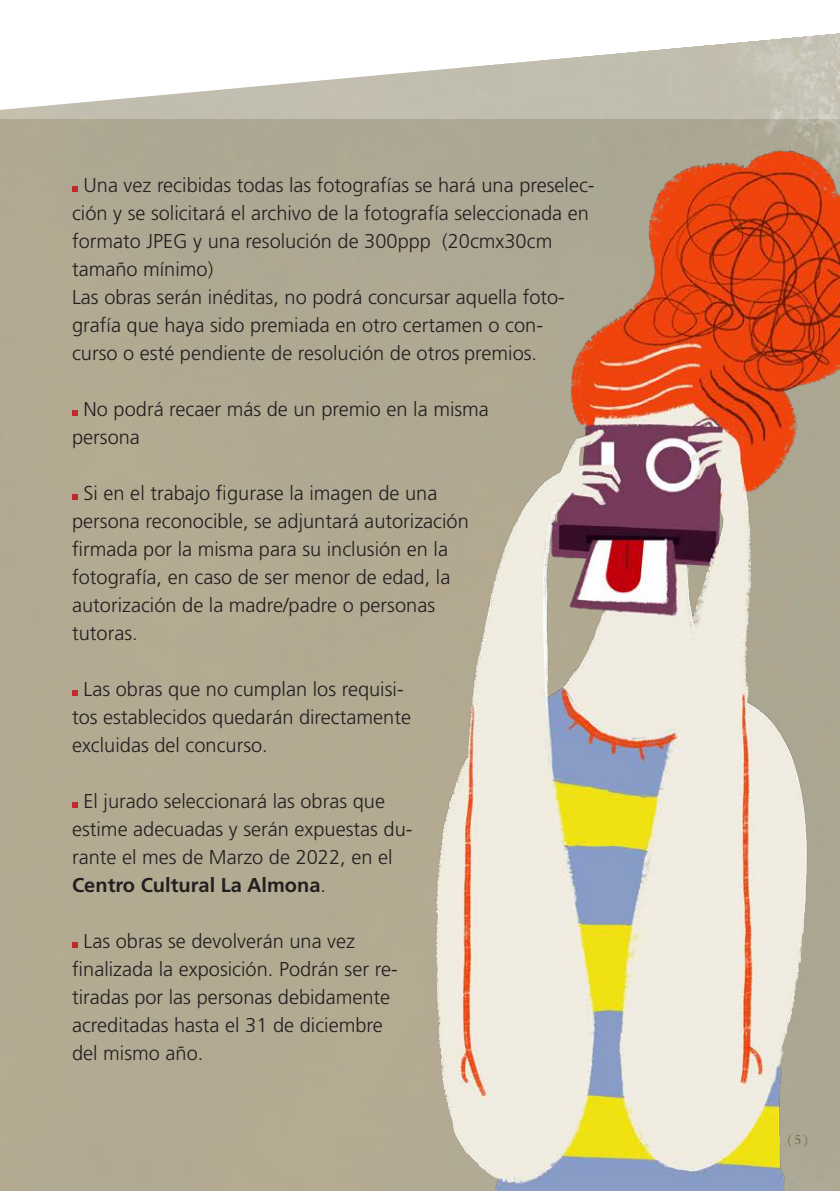
<style>
.page{position:relative;width:840px;height:1191px;background:#fff}
.page>*{position:absolute;margin:0;border:0;box-sizing:border-box;transform-origin:0 0}
.List_Paragraph{font:300 20px/28px "Frutiger LT Std";color:#231f20}
.Body_Text{font:300 20px/28px "Frutiger LT Std";color:#231f20}
.t1{font:14px "Bembo";color:#7b5733}
.s1{font-weight:700}
</style>
<div class="page">
<img style="left:340px;top:33px;width:499px;height:1158px">
<svg style="left:72px;top:186px;width:6px;height:6px"></svg>
<svg style="left:72px;top:410px;width:6px;height:6px"></svg>
<svg style="left:72px;top:494px;width:6px;height:6px"></svg>
<svg style="left:72px;top:690px;width:6px;height:6px"></svg>
<svg style="left:72px;top:802px;width:6px;height:6px"></svg>
<svg style="left:72px;top:942px;width:6px;height:6px"></svg>
<p class="List_Paragraph" style="left:72px;top:171px;width:523px;text-indent:12px">Una vez recibidas todas las fotografías se hará una preselec&shy;ción y se solicitará el archivo de la fotografía seleccionada en formato JPEG y una resolución de 300ppp (20cmx30cm tamaño mínimo)</p>
<p class="List_Paragraph" style="left:72px;top:283px;width:494px">Las obras serán inéditas, no podrá concursar aquella foto&shy;grafía que haya sido premiada en otro certamen o con&shy;curso o esté pendiente de resolución de otros premios.</p>
<p class="List_Paragraph" style="left:72px;top:395px;width:418px;text-indent:12px">No podrá recaer más de un premio en la misma persona</p>
<p class="List_Paragraph" style="left:72px;top:479px;width:398px;text-indent:12px">Si en el trabajo figurase la imagen de una persona reconocible, se adjuntará autorización firmada por la misma para su inclusión en la fotografía, en caso de ser menor de edad, la autorización de la madre/padre o personas tutoras.</p>
<p class="List_Paragraph" style="left:72px;top:675px;width:340px;text-indent:12px">Las obras que no cumplan los requisi&shy;tos establecidos quedarán directamente excluidas del concurso.</p>
<p class="List_Paragraph" style="left:72px;top:787px;width:341px;text-indent:12px">El jurado seleccionará las obras que estime adecuadas y serán expuestas du&shy;rante el mes de Marzo de 2022, en el <span class="s1">Centro Cultural La Almona</span>.</p>
<p class="Body_Text" style="left:72px;top:927px;width:327px;text-indent:12px">Las obras se devolverán una vez finalizada la exposición. Podrán ser re&shy;tiradas por las personas debidamente acreditadas hasta el 31 de diciembre del mismo año.</p>
<p class="t1" style="left:786px;top:1131px;width:22px">(5)</p>
</div>
